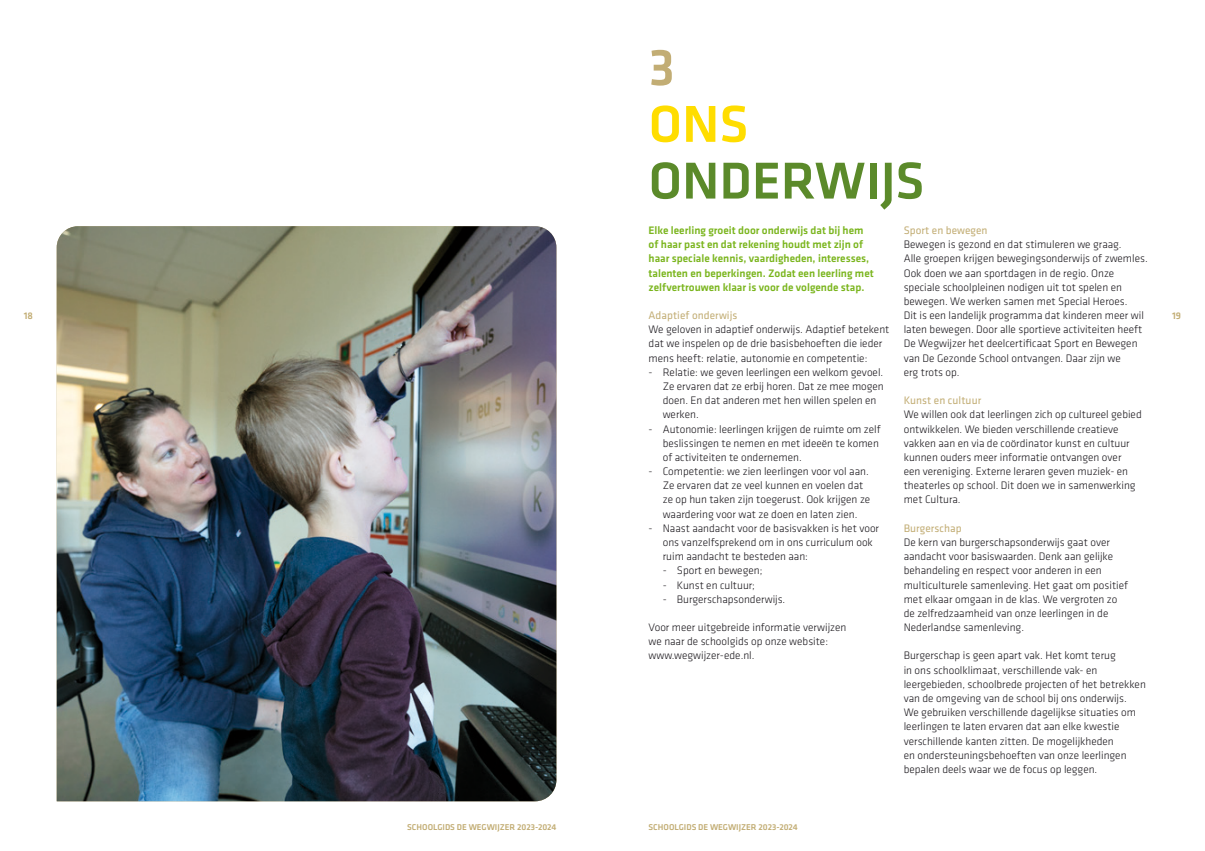
<style>
.page{position:relative;width:1205px;height:851px;background:#fff}
.page>*{position:absolute;margin:0;border:0;box-sizing:border-box;transform-origin:0 0}
.kp{font:500 53.75px/56.8px "Klavika";color:#5b8a2a}
.br{font:300 11.25px/14.1px "Klavika";color:#1a171c}
.br_itr{font:500 11.25px/14.1px "Klavika";color:#7ab51d}
.tk2{font:11.25px "Klavika";letter-spacing:.005em;color:#c2ad74}
.t1{font:500 10px "Klavika";color:#c2ad74}
.t2{font:500 8.75px "Klavika";color:#c2ad74}
.s1{color:#c2ad74}
.s2{color:#fd0}
</style>
<div class="page">
<img style="left:57px;top:226px;width:499px;height:575px">
<p class="kp" style="left:648px;top:38px;width:277px"><span class="s1">3<br></span><span class="s2">ONS<br></span>ONDERWIJS</p>
<p class="br_itr" style="left:648px;top:223px;width:227px">Elke leerling groeit door onderwijs dat bij hem of haar past en dat rekening houdt met zijn of haar speciale kennis, vaardigheden, interesses, talenten en beperkingen. Zodat een leerling met zelfvertrouwen klaar is voor de volgende stap.</p>
<p class="tk2" style="left:648px;top:308px;width:90px">Adaptief onderwijs</p>
<p class="br" style="left:648px;top:322px;width:242px">We geloven in adaptief onderwijs. Adaptief betekent dat we inspelen op de drie basisbehoeften die ieder mens heeft: relatie, autonomie en competentie:</p>
<p class="br" style="left:663px;top:365px;width:223px;text-indent:-14px">- Relatie: we geven leerlingen een welkom gevoel.<br>Ze ervaren dat ze erbij horen. Dat ze mee mogen doen. En dat anderen met hen willen spelen en werken.</p>
<p class="br" style="left:663px;top:421px;width:220px;text-indent:-14px">- Autonomie: leerlingen krijgen de ruimte om zelf beslissingen te nemen en met ideeën te komen of activiteiten te ondernemen.</p>
<p class="br" style="left:663px;top:464px;width:209px;text-indent:-14px">- Competentie: we zien leerlingen voor vol aan.<br>Ze ervaren dat ze veel kunnen en voelen dat ze op hun taken zijn toegerust. Ook krijgen ze waardering voor wat ze doen en laten zien.</p>
<p class="br" style="left:663px;top:521px;width:218px;text-indent:-14px">- Naast aandacht voor de basisvakken is het voor ons vanzelfsprekend om in ons curriculum ook ruim aandacht te besteden aan:</p>
<p class="br" style="left:663px;top:563px;width:101px">- Sport en bewegen;</p>
<p class="br" style="left:663px;top:577px;width:94px">- Kunst en cultuur;</p>
<p class="br" style="left:663px;top:591px;width:124px">- Burgerschapsonderwijs.</p>
<p class="br" style="left:648px;top:620px;width:199px">Voor meer uitgebreide informatie verwijzen we naar de schoolgids op onze website: www.wegwijzer-ede.nl.</p>
<p class="tk2" style="left:904px;top:223px;width:85px">Sport en bewegen</p>
<p class="br" style="left:904px;top:237px;width:245px">Bewegen is gezond en dat stimuleren we graag.<br>Alle groepen krijgen bewegingsonderwijs of zwemles.<br>Ook doen we aan sportdagen in de regio. Onze speciale schoolpleinen nodigen uit tot spelen en bewegen. We werken samen met Special Heroes.<br>Dit is een landelijk programma dat kinderen meer wil laten bewegen. Door alle sportieve activiteiten heeft De Wegwijzer het deelcertificaat Sport en Bewegen van De Gezonde School ontvangen. Daar zijn we<br>erg trots op.</p>
<p class="tk2" style="left:904px;top:393px;width:79px">Kunst en cultuur</p>
<p class="br" style="left:904px;top:407px;width:240px">We willen ook dat leerlingen zich op cultureel gebied ontwikkelen. We bieden verschillende creatieve vakken aan en via de coördinator kunst en cultuur kunnen ouders meer informatie ontvangen over<br>een vereniging. Externe leraren geven muziek- en theaterles op school. Dit doen we in samenwerking met Cultura.</p>
<p class="tk2" style="left:904px;top:520px;width:59px">Burgerschap</p>
<p class="br" style="left:904px;top:535px;width:226px">De kern van burgerschapsonderwijs gaat over aandacht voor basiswaarden. Denk aan gelijke behandeling en respect voor anderen in een multiculturele samenleving. Het gaat om positief met elkaar omgaan in de klas. We vergroten zo de zelfredzaamheid van onze leerlingen in de Nederlandse samenleving.</p>
<p class="br" style="left:904px;top:648px;width:244px">Burgerschap is geen apart vak. Het komt terug<br>in ons schoolklimaat, verschillende vak- en leergebieden, schoolbrede projecten of het betrekken van de omgeving van de school bij ons onderwijs.<br>We gebruiken verschillende dagelijkse situaties om leerlingen te laten ervaren dat aan elke kwestie verschillende kanten zitten. De mogelijkheden<br>en ondersteuningsbehoeften van onze leerlingen bepalen deels waar we de focus op leggen.</p>
<p class="t1" style="left:24px;top:309px;width:11px">18</p>
<p class="t1" style="left:1172px;top:309px;width:11px">19</p>
<p class="t2" style="left:407px;top:820px;width:81px">SCHOOLGIDS De Wegwi</p>
<p class="t2" style="left:497px;top:820px;width:60px">jzer 2023-2024</p>
<p class="t2" style="left:648px;top:820px;width:81px">SCHOOLGIDS De Wegwi</p>
<p class="t2" style="left:739px;top:820px;width:60px">jzer 2023-2024</p>
</div>
